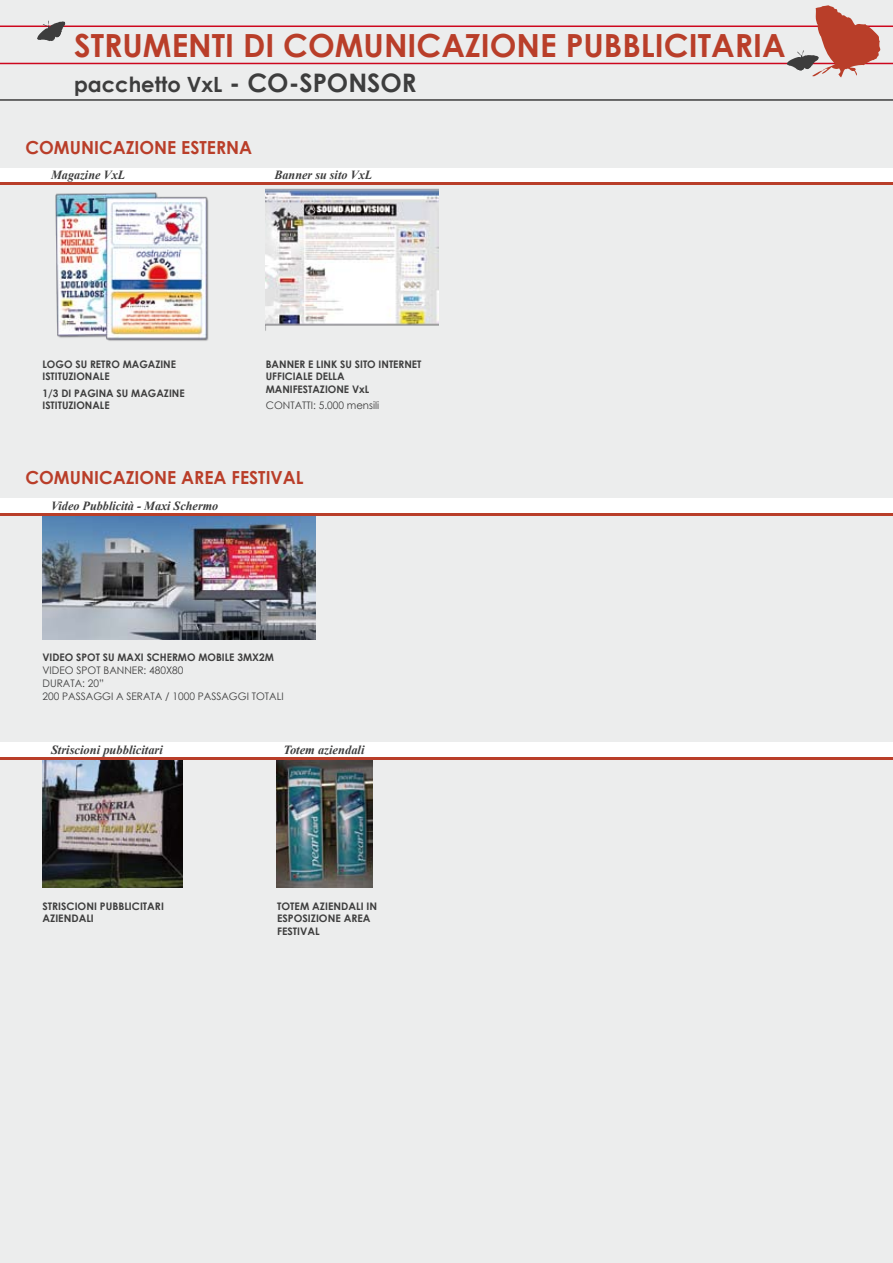
<style>
.page{position:relative;width:893px;height:1263px;background:#eceded}
.page>*{position:absolute;margin:0;border:0;box-sizing:border-box;transform-origin:0 0}
.t1{font:700 31.95px "Century Gothic";color:#b93e29}
.t2{font:700 25.5px "Century Gothic";color:#3d3d3d}
.t3{font:700 21px "Century Gothic";color:#3d3d3d}
.t4{font:700 18px "Century Gothic";color:#b93e29}
.t5{font:italic 700 12.45px "Times New Roman";color:#3d3d3d}
.t6{font:700 10.35px/12.9px "Century Gothic";color:#3d3d3d}
.t7{font:10.35px/12.9px "Century Gothic";color:#3d3d3d}
.s1{font-size:25.5px}
</style>
<div class="page">
<div style="left:0;top:168px;width:893px;height:14px;background:#fff"></div>
<div style="left:0;top:498px;width:893px;height:15px;background:#fff"></div>
<img style="left:55px;top:192px;width:154px;height:149px">
<img style="left:266px;top:188px;width:172px;height:138px">
<img style="left:43px;top:516px;width:272px;height:123px">
<hr style="left:0;top:182px;width:893px;height:3px;background:#b93e29">
<hr style="left:0;top:513px;width:893px;height:3px;background:#b93e29">
<hr style="left:0;top:26px;width:893px;height:1px;background:#cd071e">
<hr style="left:0;top:63px;width:893px;height:1px;background:#cd071e">
<hr style="left:0;top:99px;width:893px;height:2px;background:#3d3d3d">
<svg style="left:37px;top:20px;width:28px;height:21px"></svg>
<svg style="left:786px;top:5px;width:94px;height:72px"></svg>
<div style="left:0;top:742px;width:893px;height:15px;background:#fff"></div>
<hr style="left:0;top:757px;width:893px;height:3px;background:#b93e29">
<img style="left:43px;top:760px;width:140px;height:128px">
<img style="left:276px;top:760px;width:96px;height:128px">
<h1 class="t1" style="left:74px;top:21px;width:20px">STRUME</h1>
<h1 class="t1" style="left:188px;top:21px;width:121px">NTIDI COMU</h1>
<h1 class="t1" style="left:384px;top:21px;width:200px">NICAZIONE PUBBLICITARIA</h1>
<h3 class="t3" style="left:74px;top:69px;width:243px">PACCHETTO VXL <span class="s1">- CO -SPO</span></h3>
<h2 class="t2" style="left:348px;top:64px;width:36px">NSOR</h2>
<h3 class="t4" style="left:26px;top:134px;width:15px">COMU</h3>
<h3 class="t4" style="left:81px;top:134px;width:110px">NICAZIONE ESTER</h3>
<h3 class="t4" style="left:226px;top:134px;width:27px">NA</h3>
<p class="t5" style="left:51px;top:167px;width:76px">Magazine VxL</p>
<p class="t5" style="left:274px;top:166px;width:99px">Banner su sito VxL</p>
<p class="t6" style="left:43px;top:357px;width:135px;line-height:12.5px">LOGO SU RETRO MAGAZIN E<br>ISTITUZIONALE</p>
<p class="t6" style="left:43px;top:386px;width:144px;line-height:12.5px">1/3 DI PAGINA SU MAGAZIN E<br>ISTITUZIONALE</p>
<p class="t6" style="left:266px;top:357px;width:96px">BANN ER E LIN K SU SITO</p>
<p class="t6" style="left:379px;top:357px;width:39px">INTERNET</p>
<p class="t6" style="left:266px;top:370px;width:23px">UFFICIALE</p>
<p class="t6" style="left:316px;top:370px;width:7px">DELLA</p>
<p class="t6" style="left:266px;top:382px;width:39px">MANIFESTA</p>
<p class="t6" style="left:320px;top:382px;width:50px">ZIO NE VXL</p>
<p class="t7" style="left:266px;top:399px;width:115px">CONTATTI: 5.000 MENSILI</p>
<h3 class="t4" style="left:26px;top:464px;width:15px">COMU</h3>
<h3 class="t4" style="left:81px;top:464px;width:113px">NICAZIONE AREA</h3>
<h3 class="t4" style="left:232px;top:464px;width:19px">FESTIVAL</h3>
<p class="t5" style="left:51px;top:497px;width:169px">Video Pubblicità - Maxi Schermo</p>
<p class="t6" style="left:43px;top:650px;width:233px">VIDEO SPOT SU MAXI SCHERMO MOBILE 3MX2M</p>
<p class="t7" style="left:43px;top:663px;width:142px">VIDEO SPOT BANNER: 480X80<br>DURATA</p>
<p class="t7" style="left:82px;top:676px;width:23px">: 20”</p>
<p class="t7" style="left:43px;top:689px;width:27px">200 PASSA</p>
<p class="t7" style="left:93px;top:689px;width:41px">GGI A SERATA</p>
<p class="t7" style="left:165px;top:689px;width:40px">/ 1000 PASSA</p>
<p class="t7" style="left:229px;top:689px;width:30px">GGI TOTA</p>
<p class="t7" style="left:277px;top:689px;width:7px">LI</p>
<p class="t5" style="left:51px;top:741px;width:113px">Striscioni pubblicitari</p>
<p class="t5" style="left:284px;top:741px;width:82px">Totem aziendali</p>
<p class="t6" style="left:43px;top:899px;width:123px">STRISCION I PUBBLICITARI<br>AZIEN DALI</p>
<p class="t6" style="left:277px;top:899px;width:100px">TOTEM AZIEN DALI IN<br>ESPOSIZION E AREA<br>FESTIVAL</p>
</div>
